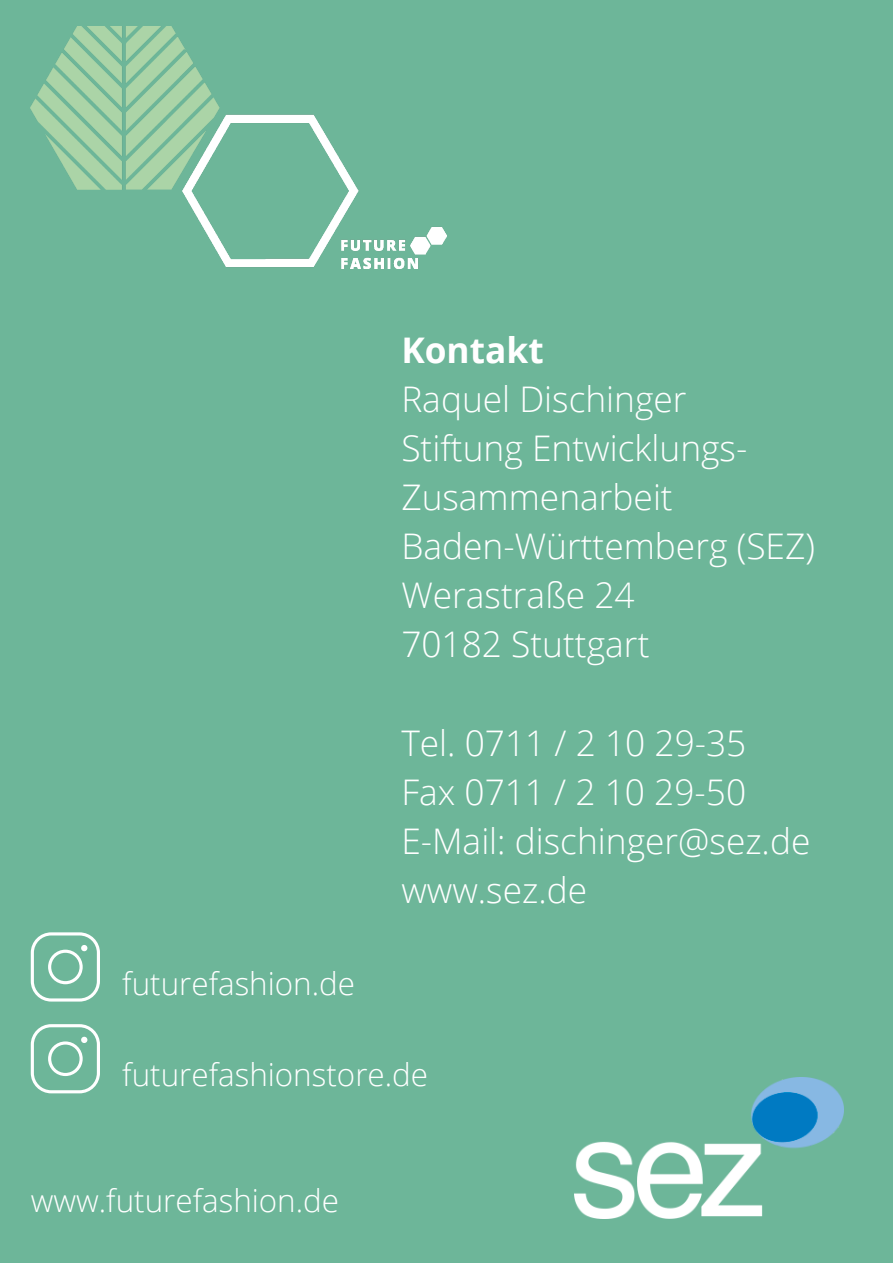
<style>
.page{position:relative;width:893px;height:1263px;background:#6db699}
.page>*{position:absolute;margin:0;border:0;box-sizing:border-box;transform-origin:0 0}
.t1{font:300 35.33px/49.1px "Open Sans";color:#fff}
.t2{font:700 35.33px "Open Sans";color:#fff}
.t3{font:300 31.35px "Open Sans";color:#fff}
</style>
<div class="page">
<img style="left:31px;top:26px;width:416px;height:242px">
<svg style="left:31px;top:932px;width:69px;height:69px"></svg>
<svg style="left:31px;top:1024px;width:69px;height:69px"></svg>
<img style="left:574px;top:1077px;width:269px;height:141px">
<p class="t2" style="left:401px;top:325px;width:144px">Kontakt</p>
<p class="t1" style="left:401px;top:374px;width:287px">Raquel Dischinger</p>
<p class="t1" style="left:401px;top:423px;width:347px">Stiftung Entwicklungs-<br>Zusammenarbeit</p>
<p class="t1" style="left:401px;top:521px;width:415px">Baden-Württemberg (SEZ)</p>
<p class="t1" style="left:401px;top:570px;width:235px">Werastraße 24</p>
<p class="t1" style="left:401px;top:619px;width:250px">70182 Stuttgart</p>
<p class="t3" style="left:122px;top:961px;width:234px">futurefashion.de</p>
<p class="t1" style="left:401px;top:717px;width:346px">Tel. 0711 / 2 10 29-35</p>
<p class="t1" style="left:401px;top:766px;width:346px">Fax 0711 / 2 10 29-50</p>
<p class="t1" style="left:401px;top:815px;width:410px">E-Mail: dischinger@sez.de</p>
<p class="t1" style="left:401px;top:864px;width:187px">www.sez.de</p>
<p class="t3" style="left:122px;top:1053px;width:307px">futurefashionstore.de</p>
<p class="t3" style="left:31px;top:1178px;width:310px">www.futurefashion.de</p>
</div>
